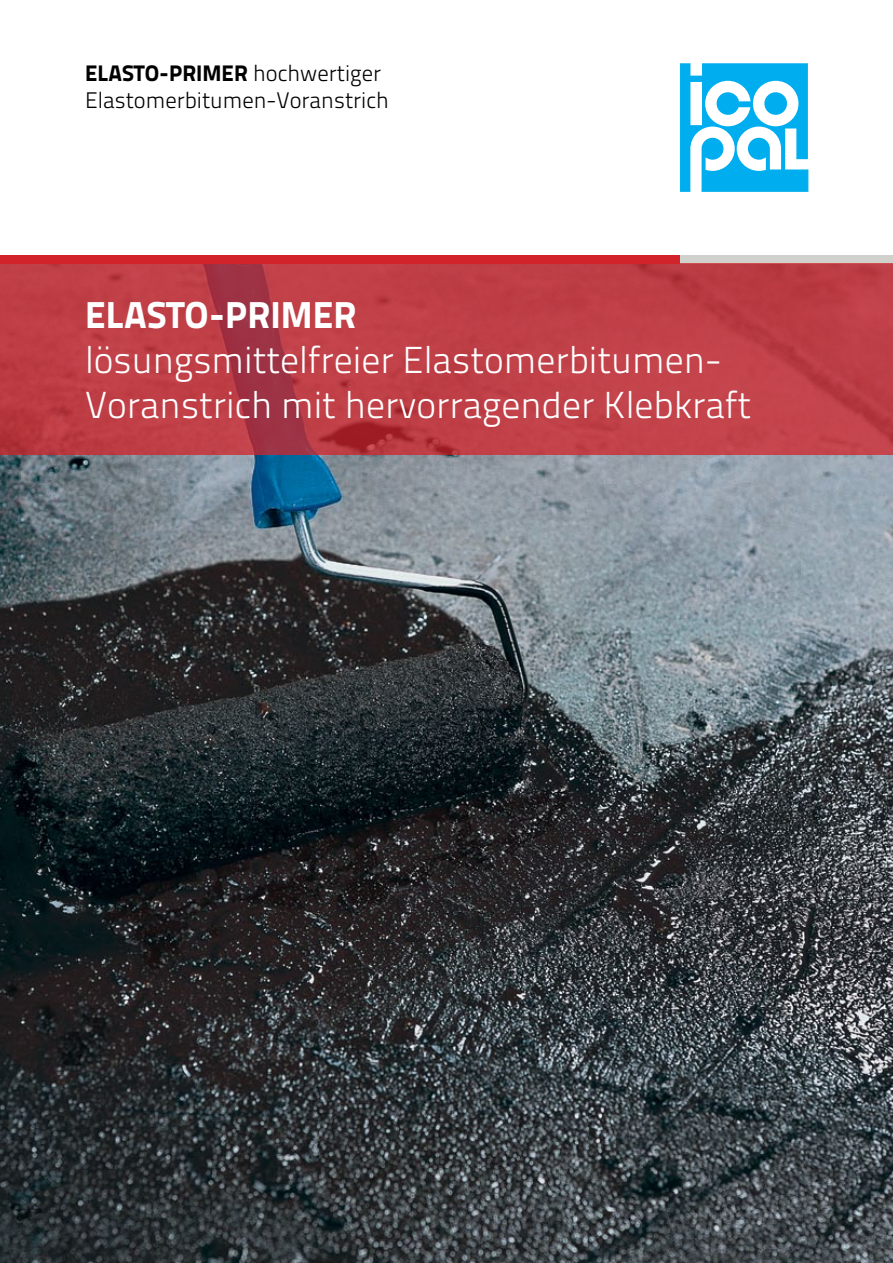
<style>
.page{position:relative;width:893px;height:1263px;background:#fff}
.page>*{position:absolute;margin:0;border:0;box-sizing:border-box;transform-origin:0 0}
.t1{font:37.5px/45px "Titillium Text 25 L 250 wt";color:#fff}
.t2{font:37.5px "Titillium Text 25 L 999 wt";color:#fff}
.t3{font:22.5px "Titillium Text 25 L 250 wt";color:#000}
.t4{font:22.5px "Titillium Text 25 L 999 wt";color:#000}
.s1{font-family:"Titillium Text 25 L 250 wt"}
</style>
<div class="page">
<img style="left:0;top:455px;width:893px;height:808px">
<svg style="left:680px;top:64px;width:128px;height:127px"></svg>
<div style="left:0;top:255px;width:680px;height:9px;background:#d2232a"></div>
<div style="left:680px;top:255px;width:213px;height:9px;background:#d0d0cd"></div>
<svg style="left:0;top:264px;width:893px;height:191px;background:#bd3e46"></svg>
<p class="t4" style="left:85px;top:55px;width:297px">ELASTO-PRIMER <span class="s1">hochwertiger</span></p>
<p class="t3" style="left:85px;top:83px;width:305px">Elastomerbitumen-Voranstrich</p>
<p class="t2" style="left:85px;top:286px;width:273px">ELASTO-PRIMER</p>
<p class="t1" style="left:85px;top:336px;width:668px">lösungsmittelfreier Elastomerbitumen-<br>Voranstrich mit hervorragender Klebkraft</p>
</div>
